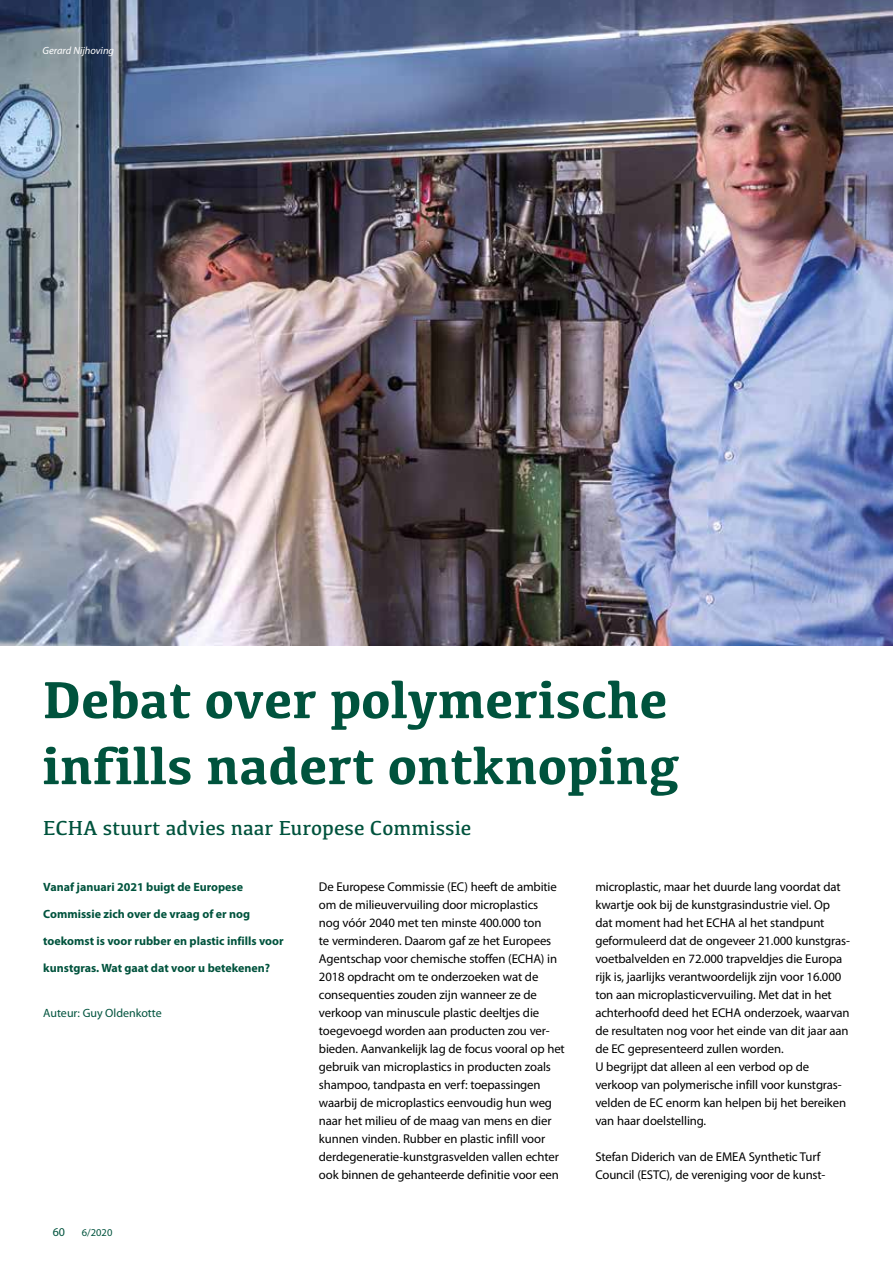
<style>
.page{position:relative;width:893px;height:1263px;background:#fff}
.page>*{position:absolute;margin:0;border:0;box-sizing:border-box;transform-origin:0 0}
.t1{font:700 54px/66px "Kefa";color:#00533d}
.t2{font:21px "Kefa";color:#00533d}
.t3{font:12.75px/18px "Myriad Pro";letter-spacing:-.01em;color:#000}
.t4{font:700 12px "Myriad Pro";color:#00533d}
.t5{font:12px "Myriad Pro";color:#00533d}
.t6{font:italic 10.5px "Myriad Pro";color:#fff}
.t7{font:10.5px "Myriad Pro";color:#00533d}
</style>
<div class="page">
<img style="left:0;top:0;width:893px;height:646px">
<p class="t6" style="left:43px;top:44px;width:73px">Gerard Nijhoving</p>
<h1 class="t1" style="left:43px;top:664px;width:638px">Debat over polymerische infills nadert ontknoping</h1>
<h2 class="t2" style="left:43px;top:815px;width:430px">ECHA stuurt advies naar Europese Commissie</h2>
<p class="t4" style="left:43px;top:879px;width:201px">Vanaf januari 2021 buigt de Europese</p>
<p class="t4" style="left:43px;top:906px;width:208px">Commissie zich over de vraag of er nog</p>
<p class="t4" style="left:43px;top:933px;width:242px">toekomst is voor rubber en plastic infills voor</p>
<p class="t4" style="left:43px;top:960px;width:229px">kunstgras. Wat gaat dat voor u betekenen?</p>
<p class="t5" style="left:43px;top:1006px;width:120px">Auteur: Guy Oldenkotte</p>
<p class="t5" style="left:53px;top:1224px;width:14px">60</p>
<p class="t7" style="left:82px;top:1226px;width:32px">6/2020</p>
<p class="t3" style="left:319px;top:878px;width:247px">De Europese Commissie (EC) heeft de ambitie om de milieuvervuiling door microplastics<br>nog vóór 2040 met ten minste 400.000 ton<br>te verminderen. Daarom gaf ze het Europees Agentschap voor chemische stoffen (ECHA) in 2018 opdracht om te onderzoeken wat de consequenties zouden zijn wanneer ze de verkoop van minuscule plastic deeltjes die toegevoegd worden aan producten zou ver&shy;bieden. Aanvankelijk lag de focus vooral op het gebruik van microplastics in producten zoals shampoo, tandpasta en verf: toepassingen waarbij de microplastics eenvoudig hun weg naar het milieu of de maag van mens en dier kunnen vinden. Rubber en plastic infill voor derdegeneratie-kunstgrasvelden vallen echter ook binnen de gehanteerde definitie voor een</p>
<p class="t3" style="left:595px;top:878px;width:256px">microplastic, maar het duurde lang voordat dat kwartje ook bij de kunstgrasindustrie viel. Op dat moment had het ECHA al het standpunt geformuleerd dat de ongeveer 21.000 kunstgras&shy;voetbalvelden en 72.000 trapveldjes die Europa rijk is, jaarlijks verantwoordelijk zijn voor 16.000 ton aan microplasticvervuiling. Met dat in het achterhoofd deed het ECHA onderzoek, waarvan de resultaten nog voor het einde van dit jaar aan de EC gepresenteerd zullen worden.<br>U begrijpt dat alleen al een verbod op de verkoop van polymerische infill voor kunstgras&shy;velden de EC enorm kan helpen bij het bereiken van haar doelstelling.</p>
<p class="t3" style="left:595px;top:1148px;width:232px">Stefan Diderich van de EMEA Synthetic Turf<br>Council (ESTC), de vereniging voor de kunst-</p>
</div>
